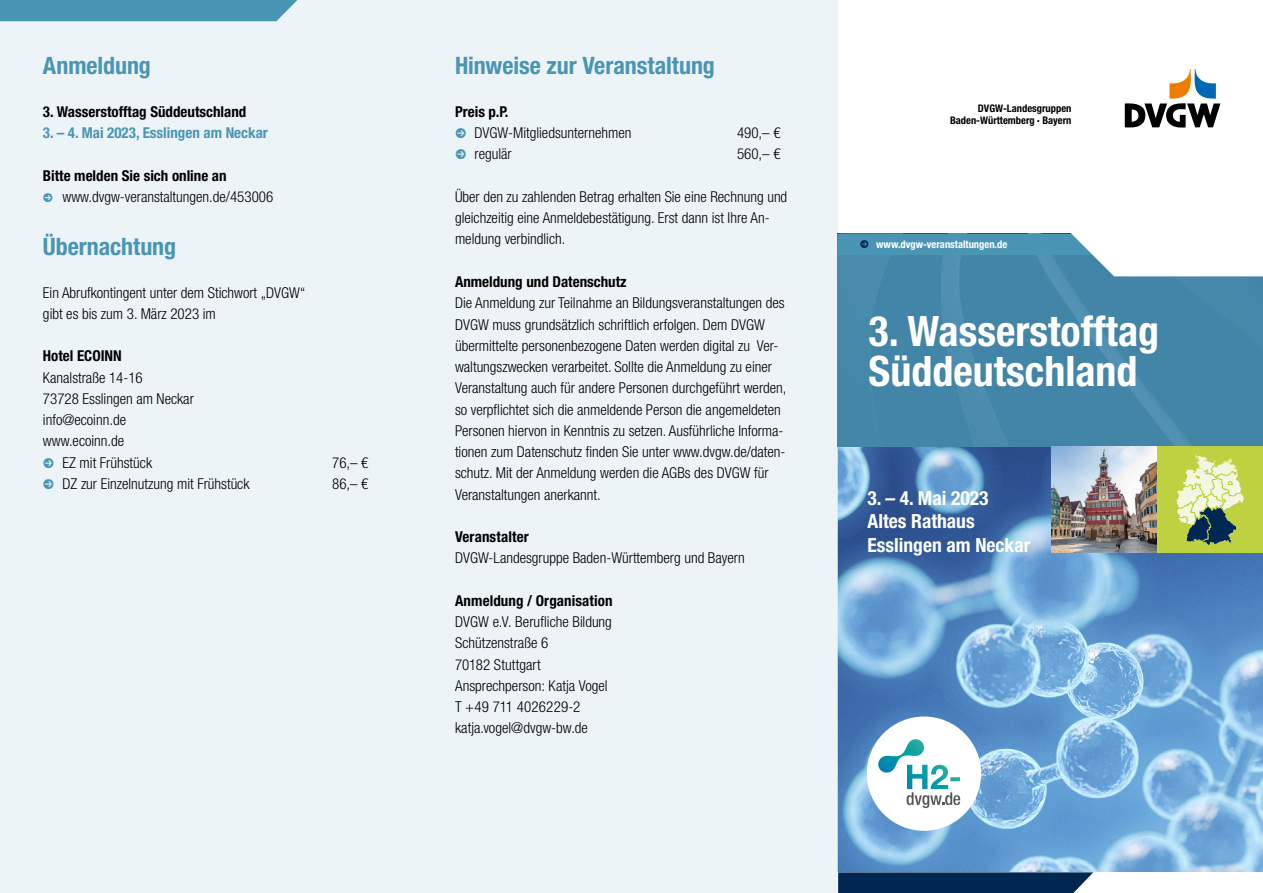
<style>
.page{position:relative;width:1263px;height:893px;background:#fff}
.page>*{position:absolute;margin:0;border:0;box-sizing:border-box;transform-origin:0 0}
.t1{font:700 condensed 42px/40.5px "Helvetica Neue LT Std";color:#fff}
.t2{font:700 condensed 24px "Helvetica Neue LT Pro";letter-spacing:-.005em;color:#4b95b4}
.t3{font:700 condensed 19.5px/23.4px "Helvetica Neue LT Pro";color:#fff}
.t4{font:300 condensed 15px/21.3px "Helvetica Neue LT Std";color:#000}
.t5{font:300 condensed 15px/21.3px "Helvetica Neue LT Pro";color:#000}
.t6{font:700 condensed 15px "Helvetica Neue LT Std";color:#000}
.t7{font:700 condensed 15px "Helvetica Neue LT Pro";color:#000}
.t8{font:700 condensed 15px "Helvetica Neue LT Pro";color:#4b95b4}
.t9{font:700 condensed 10.5px/12.8px "Helvetica Neue LT Pro";color:#000;text-align:right}
.t10{font:700 condensed 10.5px "Helvetica Neue LT Pro";color:#fff}
.s1{color:#4b95b4}
.s2{color:#002752}
</style>
<div class="page">
<img style="left:838px;top:446px;width:425px;height:426px">
<div style="left:0;top:0;width:838px;height:893px;background:#edf4f8"></div>
<div style="left:0;top:0;width:297px;height:21px;background:#4b95b4"></div>
<svg style="left:838px;top:872px;width:255px;height:21px;background:#0e325b"></svg>
<div style="left:838px;top:234px;width:425px;height:212px;background:#4285a6"></div>
<svg style="left:1125px;top:69px;width:95px;height:59px"></svg>
<svg style="left:838px;top:233px;width:425px;height:43px"></svg>
<div style="left:1157px;top:446px;width:106px;height:107px;background:#bdd141"></div>
<svg style="left:1176px;top:454px;width:68px;height:91px"></svg>
<div style="left:867px;top:716px;width:114px;height:115px;background:#fff;border-radius:50%"></div>
<img style="left:878px;top:739px;width:82px;height:50px">
<svg style="left:906px;top:792px;width:54px;height:16px"></svg>
<img style="left:1051px;top:446px;width:106px;height:107px">
<svg style="left:44px;top:193px;width:9px;height:9px"></svg>
<h2 class="t2" style="left:43px;top:51px;width:110px">Anmeldung</h2>
<p class="t7" style="left:43px;top:103px;width:205px">3. Wasserstofftag Süddeutschland</p>
<p class="t8" style="left:43px;top:124px;width:226px">3. – 4. Mai 2023, Esslingen am Neckar</p>
<p class="t6" style="left:43px;top:166px;width:185px">Bitte melden Sie sich online an</p>
<p class="t5" style="left:62px;top:186px;width:212px">www.dvgw-veranstaltungen.de/453006</p>
<h2 class="t2" style="left:43px;top:232px;width:135px">Übernachtung</h2>
<p class="t5" style="left:43px;top:282px;width:264px">Ein Abrufkontingent unter dem Stichwort „DVGW“ gibt es bis zum 3. März 2023 im</p>
<p class="t7" style="left:43px;top:347px;width:80px">Hotel ECOINN</p>
<p class="t5" style="left:43px;top:367px;width:152px">Kanalstraße 14-16<br>73728 Esslingen am Neckar info@ecoinn.de www.ecoinn.de</p>
<p class="t5" style="left:43px;top:452px;width:111px"><span class="s1">●</span> EZ mit Frühstück</p>
<p class="t5" style="left:332px;top:452px;width:38px">76,– €</p>
<p class="t5" style="left:43px;top:473px;width:208px"><span class="s1">●</span> DZ zur Einzelnutzung mit Frühstück</p>
<p class="t5" style="left:332px;top:473px;width:38px">86,– €</p>
<h2 class="t2" style="left:455px;top:51px;width:261px">Hinweise zur Veranstaltung</h2>
<p class="t7" style="left:455px;top:103px;width:55px">Preis p.P.</p>
<p class="t5" style="left:455px;top:122px;width:178px"><span class="s1">●</span> DVGW-Mitgliedsunternehmen</p>
<p class="t5" style="left:737px;top:122px;width:45px">490,– €</p>
<p class="t5" style="left:455px;top:143px;width:58px"><span class="s1">●</span> regulär</p>
<p class="t5" style="left:737px;top:143px;width:45px">560,– €</p>
<p class="t5" style="left:455px;top:186px;width:334px">Über den zu zahlenden Betrag erhalten Sie eine Rechnung und gleichzeitig eine Anmeldebestätigung. Erst dann ist Ihre An&shy;meldung verbindlich.</p>
<p class="t6" style="left:455px;top:273px;width:173px">Anmeldung und Datenschutz</p>
<p class="t4" style="left:455px;top:292px;width:333px">Die Anmeldung zur Teilnahme an Bildungsveranstaltungen des DVGW muss grundsätzlich schriftlich erfolgen. Dem DVGW übermittelte personenbezogene Daten werden digital zu Ver&shy;waltungszwecken verarbeitet. Sollte die Anmeldung zu einer Veranstaltung auch für andere Personen durchgeführt werden, so verpflichtet sich die anmeldende Person die angemeldeten Personen hiervon in Kenntnis zu setzen. Ausführliche Informa&shy;tionen zum Datenschutz finden Sie unter www.dvgw.de/daten&shy;schutz. Mit der Anmeldung werden die AGBs des DVGW für Veranstaltungen anerkannt.</p>
<p class="t6" style="left:455px;top:528px;width:75px">Veranstalter</p>
<p class="t4" style="left:455px;top:547px;width:291px">DVGW-Landesgruppe Baden-Württemberg und Bayern</p>
<p class="t6" style="left:455px;top:591px;width:159px">Anmeldung / Organisation</p>
<p class="t4" style="left:455px;top:611px;width:158px">DVGW e.V. Berufliche Bildung<br>Schützenstraße 6<br>70182 Stuttgart<br>Ansprechperson: Katja Vogel<br>T +49 711 4026229-2 katja.vogel@dvgw-bw.de</p>
<p class="t9" style="left:950px;top:101px;width:123px">DVGW-Landesgruppen<br>Baden-Württemberg · Bayern</p>
<p class="t10" style="left:860px;top:237px;width:149px"><span class="s2">●</span> www.dvgw-veranstaltungen.de</p>
<h1 class="t1" style="left:868px;top:310px;width:292px">3. Wasserstofftag<br>Süddeutschland</h1>
<h3 class="t3" style="left:867px;top:486px;width:164px">3. – 4. Mai 2023<br>Altes Rathaus<br>Esslingen am Neckar</h3>
</div>
